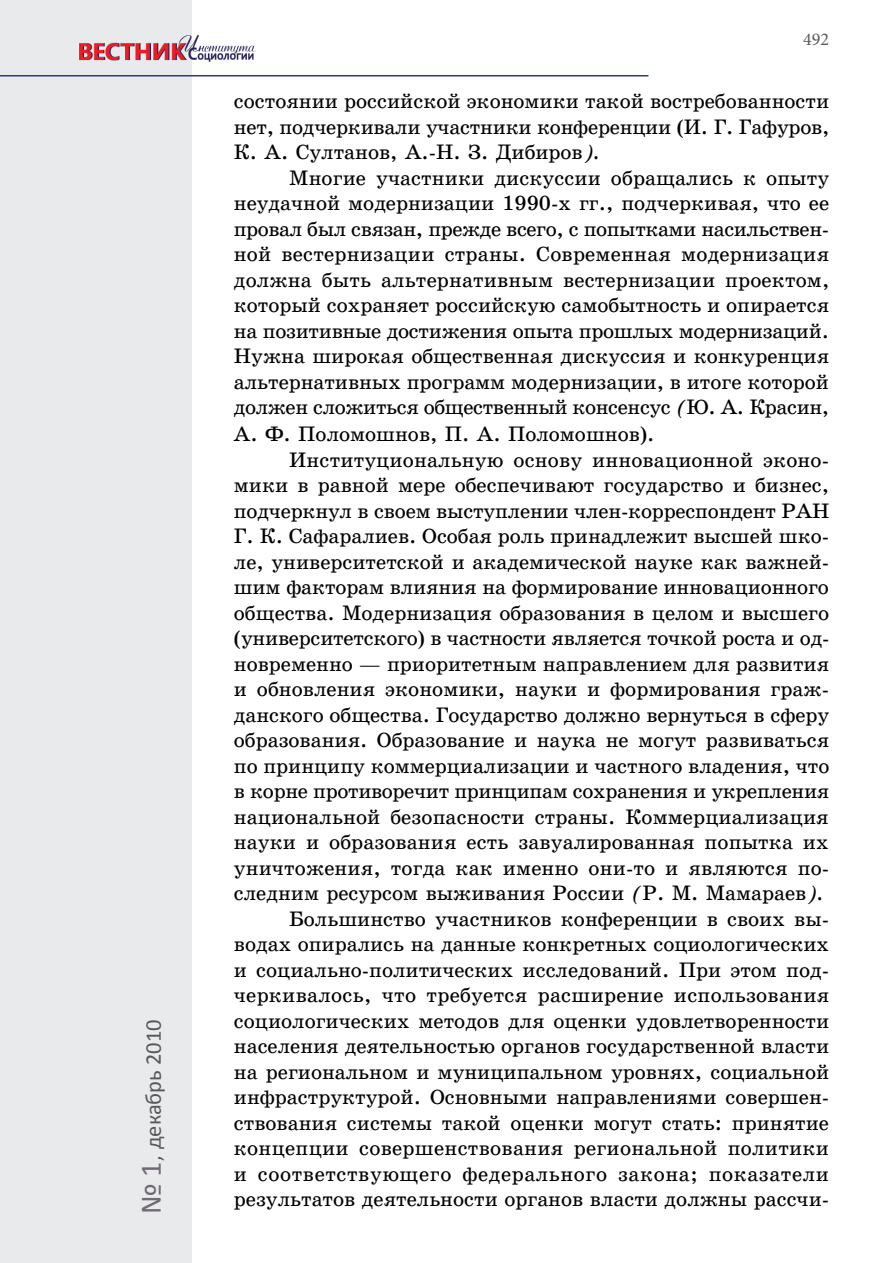
<style>
.page{position:relative;width:893px;height:1263px;background:#fff}
.page>*{position:absolute;margin:0;border:0;box-sizing:border-box;transform-origin:0 0}
.t1{font:22.5px "Calibri";color:#58585b}
.t2{font:21px/25.7px "School Book C";color:#000;text-align:justify}
.t3{font:21px "School Book C";letter-spacing:.03em;color:#000}
.t4{font:18px "Minion Pro";color:#58585b}
.s1{font-size:30px;color:#706a75}
.s2{font-family:"School Book C Italic"}
</style>
<div class="page">
<div style="left:0;top:0;width:191px;height:1263px;background:#e9eaeb"></div>
<hr style="left:0;top:75px;width:648px;height:1px;background:#243d8b">
<img style="left:79px;top:21px;width:177px;height:45px">
<p class="t1" style="left:139px;top:1214px;width:196px;rotate:-90deg"><span class="s1">№ 1</span>, декабрь 2010</p>
<p class="t4" style="left:803px;top:27px;width:27px">492</p>
<p class="t2" style="left:234px;top:89px;width:597px">состоянии российской экономики такой востребованности нет, подчеркивали участники конференции (И. Г. Гафуров, К. А. Султанов, А.-Н. З. Дибиров<span class="s2">).</span></p>
<p class="t2" style="left:234px;top:165px;width:597px;text-indent:55px">Многие участники дискуссии обращались к опыту неудачной модернизации 1990-х гг., подчеркивая, что ее провал был связан, прежде всего, с попытками насильствен&shy;ной вестернизации страны. Современная модернизация должна быть альтернативным вестернизации проектом, который сохраняет российскую самобытность и опирается на позитивные достижения опыта прошлых модернизаций.<br>Нужна широкая общественная дискуссия и конкуренция альтернативных программ модернизации, в итоге которой должен сложиться общественный консенсус <span class="s2">(</span>Ю. А. Красин, А. Ф. Поломошнов, П. А. Поломошнов).</p>
<p class="t2" style="left:289px;top:447px;width:541px">Институциональную основу инновационной эконо-</p>
<p class="t2" style="left:234px;top:473px;width:597px">мики в равной мере обеспечивают государство и бизнес,</p>
<p class="t2" style="left:234px;top:498px;width:597px">подчеркнул в своем выступлении член-корреспондент РАН</p>
<p class="t2" style="left:234px;top:524px;width:597px">Г. К. Сафаралиев. Особая роль принадлежит высшей шко-</p>
<p class="t2" style="left:234px;top:549px;width:597px">ле, университетской и академической науке как важней-</p>
<p class="t2" style="left:234px;top:575px;width:596px">шим факторам влияния на формирование инновационного</p>
<p class="t2" style="left:234px;top:600px;width:597px">общества. Модернизация образования в целом и высшего</p>
<p class="t2" style="left:234px;top:626px;width:597px">(университетского) в частности является точкой роста и од-</p>
<p class="t2" style="left:234px;top:651px;width:597px">новременно — приоритетным направлением для развития</p>
<p class="t2" style="left:234px;top:677px;width:597px">и обновления экономики, науки и формирования граж-</p>
<p class="t2" style="left:234px;top:702px;width:597px">данского общества. Государство должно вернуться в сферу</p>
<p class="t2" style="left:234px;top:728px;width:597px">образования. Образование и наука не могут развиваться</p>
<p class="t2" style="left:234px;top:753px;width:597px">по принципу коммерциализации и частного владения, что</p>
<p class="t2" style="left:234px;top:779px;width:597px">в корне противоречит принципам сохранения и укрепления</p>
<p class="t2" style="left:234px;top:804px;width:596px">национальной безопасности страны. Коммерциализация</p>
<p class="t2" style="left:234px;top:830px;width:596px">науки и образования есть завуалированная попытка их</p>
<p class="t2" style="left:234px;top:855px;width:597px">уничтожения, тогда как именно они-то и являются по-</p>
<p class="t2" style="left:234px;top:881px;width:590px">следним ресурсом выживания России <span class="s2">(</span>Р. М. Мамараев<span class="s2">).</span></p>
<p class="t2" style="left:289px;top:906px;width:541px">Большинство участников конференции в своих вы-</p>
<p class="t2" style="left:234px;top:932px;width:597px">водах опирались на данные конкретных социологических</p>
<p class="t2" style="left:234px;top:957px;width:597px">и социально-политических исследований. При этом под-</p>
<p class="t2" style="left:234px;top:983px;width:597px">черкивалось, что требуется расширение использования</p>
<p class="t2" style="left:234px;top:1008px;width:597px">социологических методов для оценки удовлетворенности</p>
<p class="t2" style="left:234px;top:1034px;width:597px">населения деятельностью органов государственной власти</p>
<p class="t2" style="left:234px;top:1059px;width:597px">на региональном и муниципальном уровнях, социальной</p>
<p class="t2" style="left:234px;top:1085px;width:597px">инфраструктурой. Основными направлениями совершен-</p>
<p class="t2" style="left:234px;top:1110px;width:597px">ствования системы такой оценки могут стать: принятие</p>
<p class="t2" style="left:234px;top:1136px;width:597px">концепции совершенствования региональной политики</p>
<p class="t3" style="left:234px;top:1162px;width:597px">и соответствующего федерального закона; показатели</p>
<p class="t2" style="left:234px;top:1187px;width:597px">результатов деятельности органов власти должны рассчи-</p>
</div>
